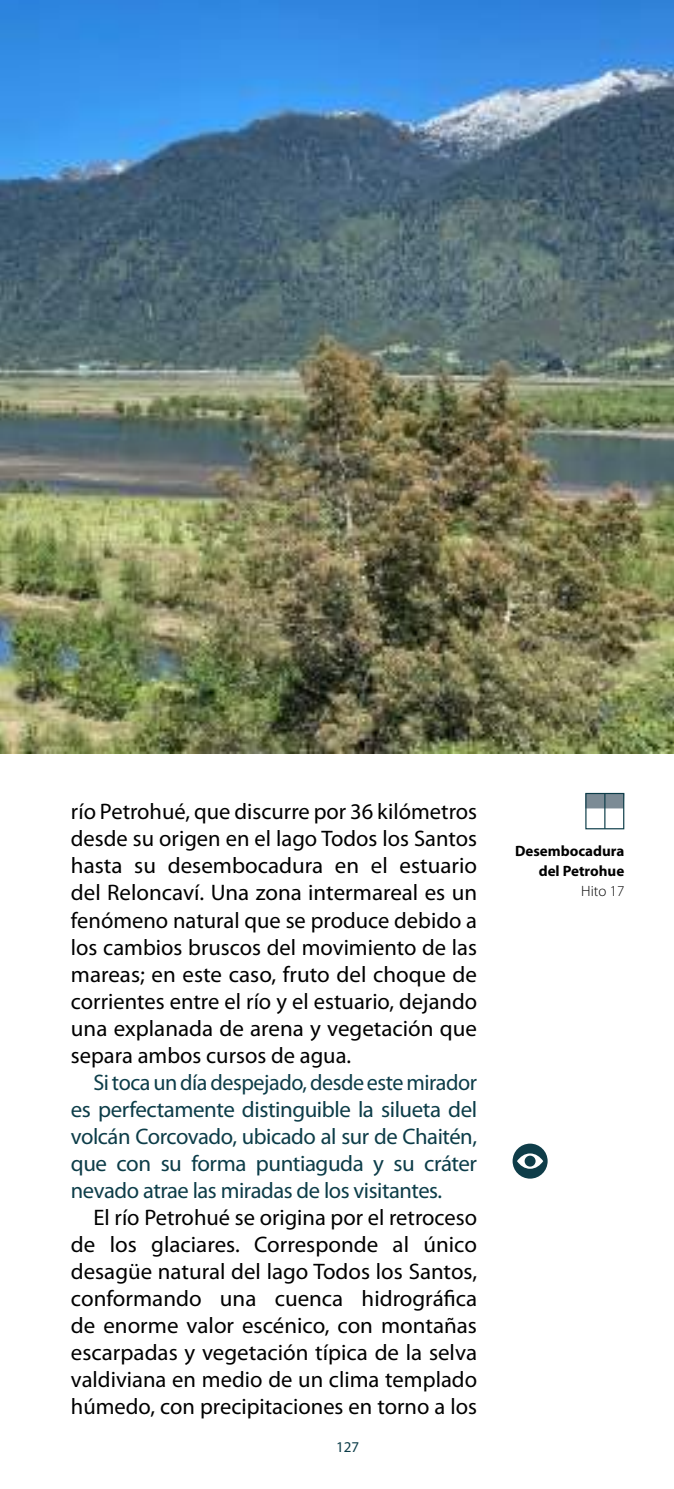
<style>
.page{position:relative;width:674px;height:1489px;background:#fff}
.page>*{position:absolute;margin:0;border:0;box-sizing:border-box;transform-origin:0 0}
.t1{font:22.5px/27px "Myriad Pro";color:#000;text-align:justify}
.t2{font:22.5px/27px "Myriad Pro";letter-spacing:-.02em;color:#0d3d49;text-align:justify}
.t3{font:700 15px/20px "Myriad Pro";color:#000;text-align:right}
.t4{font:300 15px "Myriad Pro";color:#000}
.t5{font:15px "Myriad Pro";color:#0d3d49}
</style>
<div class="page">
<img style="left:0;top:0;width:673px;height:753px">
<div style="left:585px;top:793px;width:39px;height:15px;background:#7c8b95"></div>
<div style="left:585px;top:792px;width:39px;height:37px;border:1px solid #0d3d49"></div>
<hr style="left:604px;top:793px;width:1px;height:35px;background:#0d3d49">
<svg style="left:512px;top:1143px;width:35px;height:35px"></svg>
<p class="t1" style="left:71px;top:798px;width:407px">río Petrohué, que discurre por 36 kilómetros desde su origen en el lago Todos los Santos hasta su desembocadura en el estuario del Reloncaví. Una zona intermareal es un fenómeno natural que se produce debido a los cambios bruscos del movimiento de las mareas; en este caso, fruto del choque de corrientes entre el río y el estuario, dejando una explanada de arena y vegetación que separa ambos cursos de agua.</p>
<p class="t2" style="left:71px;top:1068px;width:407px;text-indent:22px">Si toca un día despejado, desde este mirador es perfectamente distinguible la silueta del volcán Corcovado, ubicado al sur de Chaitén, que con su forma puntiaguda y su cráter nevado atrae las miradas de los visitantes.</p>
<p class="t1" style="left:71px;top:1203px;width:407px;text-indent:22px">El río Petrohué se origina por el retroceso de los glaciares. Corresponde al único desagüe natural del lago Todos los Santos, conformando una cuenca hidrográfica de enorme valor escénico, con montañas escarpadas y vegetación típica de la selva valdiviana en medio de un clima templado húmedo, con precipitaciones en torno a los</p>
<p class="t5" style="left:336px;top:1437px;width:25px">127</p>
<p class="t3" style="left:514px;top:841px;width:111px">Desembocadura del Petrohue</p>
<p class="t4" style="left:580px;top:882px;width:45px">Hito 17</p>
</div>
